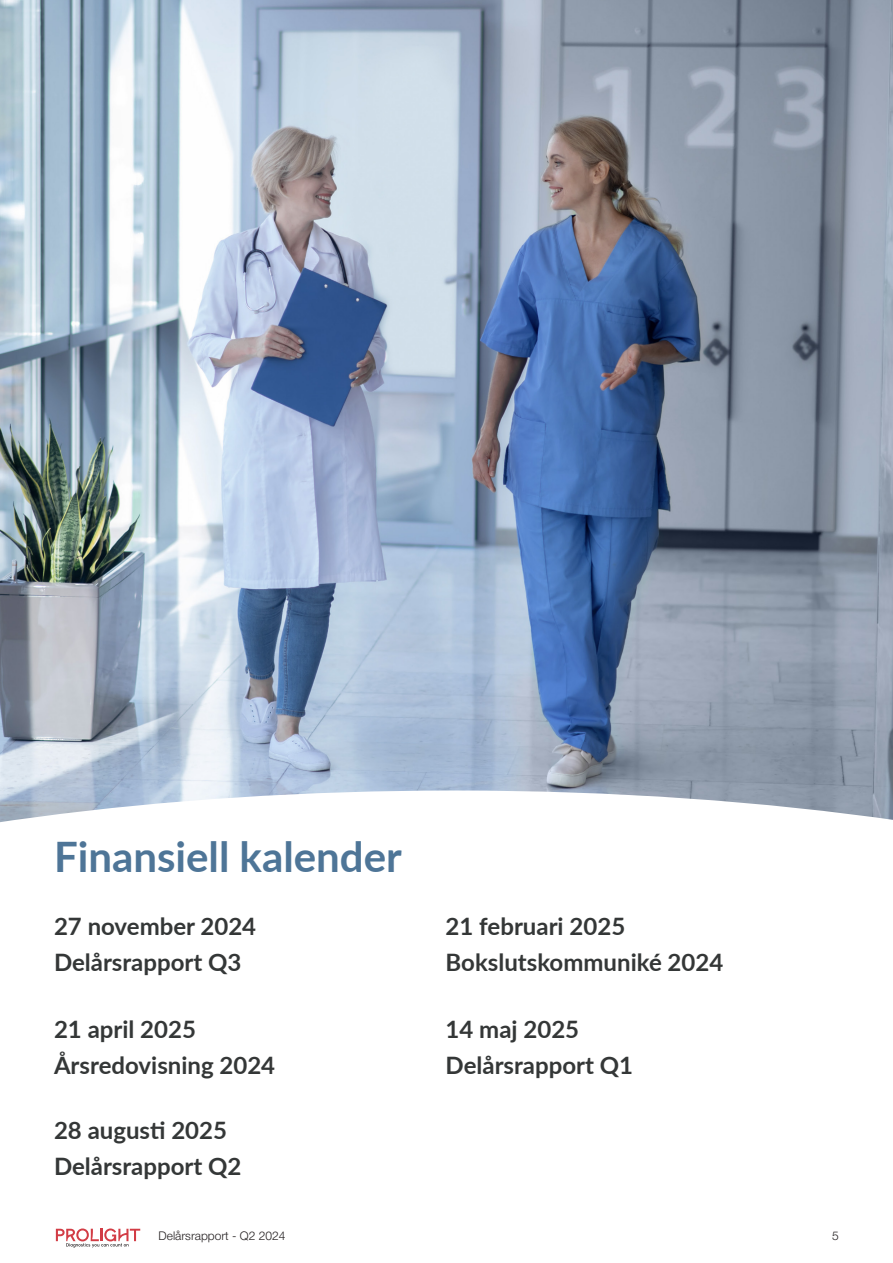
<style>
.page{position:relative;width:893px;height:1263px;background:#fff}
.page>*{position:absolute;margin:0;border:0;box-sizing:border-box;transform-origin:0 0}
.toc_lvl_1{font:700 42px "Lato";color:#4e7597}
.rubrik_1_vit{font:700 24px/36px "Lato";color:#343737}
.t1{font:300 12px "Helvetica Neue";color:#231f20}
</style>
<div class="page">
<svg style="left:56px;top:1228px;width:84px;height:19px"></svg>
<img style="left:0;top:0;width:893px;height:790px">
<svg style="left:0;top:790px;width:893px;height:33px"></svg>
<img style="left:0;top:0;width:1px;height:521px">
<p class="toc_lvl_1" style="left:54px;top:826px;width:349px">Finansiell kalender</p>
<p class="rubrik_1_vit" style="left:54px;top:907px;width:204px">27 november 2024<br>Delårsrapport Q3</p>
<p class="rubrik_1_vit" style="left:446px;top:907px;width:279px">21 februari 2025<br>Bokslutskommuniké 2024</p>
<p class="rubrik_1_vit" style="left:54px;top:1010px;width:223px">21 april 2025<br>Årsredovisning 2024</p>
<p class="rubrik_1_vit" style="left:446px;top:1010px;width:189px">14 maj 2025<br>Delårsrapport Q1</p>
<p class="rubrik_1_vit" style="left:54px;top:1111px;width:189px">28 augusti 2025<br>Delårsrapport Q2</p>
<p class="t1" style="left:159px;top:1225px;width:128px">Delårsrapport - Q2 2024</p>
<p class="t1" style="left:832px;top:1225px;width:8px">5</p>
</div>
